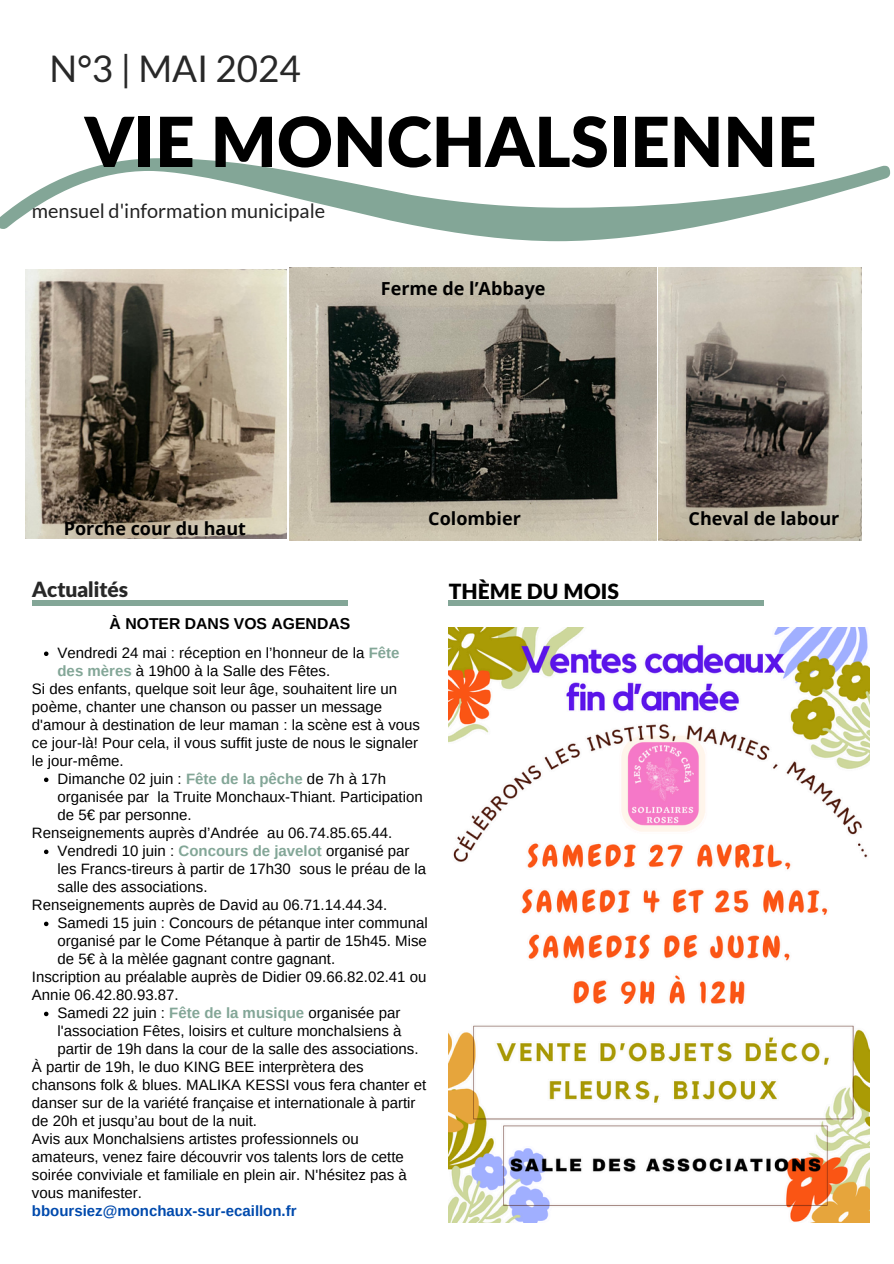
<style>
.page{position:relative;width:894px;height:1264px;background:#fff}
.page>*{position:absolute;margin:0;border:0;box-sizing:border-box;transform-origin:0 0}
.t1{font:900 68.85px "Lato Latin";color:#000}
.t2{font:36.75px "Lato";color:#282828}
.t3{font:900 21px "Lato Latin";color:#000}
.t4{font:900 21px "Lato Latin";color:#282828}
.t5{font:19.8px "Lato";color:#222}
.t6{font:700 18px "Open Sans";color:#000}
.t7{font:700 15.75px "Arimo";color:#000}
.t8{font:15px/18px "Arimo";color:#000}
.t9{font:700 15px "Arimo";color:#004aad}
.s1{font-weight:700;color:#83a697}
</style>
<div class="page">
<svg style="left:0;top:158px;width:889px;height:83px"></svg>
<div style="left:32px;top:600px;width:315px;height:6px;background:#83a697"></div>
<img style="left:448px;top:627px;width:421px;height:595px">
<div style="left:448px;top:600px;width:315px;height:6px;background:#83a697"></div>
<img style="left:26px;top:269px;width:261px;height:269px">
<img style="left:289px;top:268px;width:367px;height:272px">
<img style="left:658px;top:268px;width:202px;height:272px">
<svg style="left:44px;top:651px;width:4px;height:5px"></svg>
<svg style="left:44px;top:777px;width:4px;height:5px"></svg>
<svg style="left:44px;top:849px;width:4px;height:5px"></svg>
<svg style="left:44px;top:921px;width:4px;height:5px"></svg>
<svg style="left:44px;top:1011px;width:4px;height:5px"></svg>
<h6 class="t2" style="left:50px;top:46px;width:253px">N°3 | MAI 2024</h6>
<p class="t1" style="left:85px;top:111px;width:733px">VIE MONCHALSIENNE</p>
<h6 class="t5" style="left:32px;top:198px;width:294px">mensuel d'information municipale</h6>
<p class="t6" style="left:64px;top:516px;width:184px">Porche cour du haut</p>
<h3 class="t6" style="left:381px;top:276px;width:166px">Ferme de l’Abbaye</h3>
<p class="t6" style="left:428px;top:505px;width:94px">Colombier</p>
<p class="t6" style="left:688px;top:505px;width:152px">Cheval de labour</p>
<h2 class="t4" style="left:32px;top:580px;width:97px">Actualités</h2>
<p class="t3" style="left:448px;top:582px;width:172px">THÈME DU MOIS</p>
<p class="t7" style="left:110px;top:614px;width:242px">À NOTER DANS VOS AGENDAS</p>
<h6 class="t8" style="left:57px;top:643px;width:343px">Vendredi 24 mai : réception en l’honneur de la <span class="s1">Fête des mères</span> à 19h00 à la Salle des Fêtes.</h6>
<h4 class="t8" style="left:32px;top:679px;width:389px">Si des enfants, quelque soit leur âge, souhaitent lire un poème, chanter une chanson ou passer un message d'amour à destination de leur maman : la scène est à vous ce jour-là! Pour cela, il vous suffit juste de nous le signaler le jour-même.</h4>
<p class="t8" style="left:57px;top:769px;width:367px">Dimanche 02 juin : <span class="s1">Fête de la pêche</span> de 7h à 17h organisée par la Truite Monchaux-Thiant. Participation de 5€ par personne.</p>
<p class="t8" style="left:32px;top:823px;width:362px">Renseignements auprès d’Andrée au 06.74.85.65.44.</p>
<p class="t8" style="left:57px;top:841px;width:370px">Vendredi 10 juin : <span class="s1">Concours de javelot</span> organisé par les Francs-tireurs à partir de 17h30 sous le préau de la salle des associations.</p>
<p class="t8" style="left:32px;top:895px;width:357px">Renseignements auprès de David au 06.71.14.44.34.</p>
<p class="t8" style="left:57px;top:913px;width:371px;text-align:justify">Samedi 15 juin : Concours de pétanque inter communal organisé par le Come Pétanque à partir de 15h45. Mise de 5€ à la mèlée gagnant contre gagnant.</p>
<p class="t8" style="left:32px;top:967px;width:396px">Inscription au préalable auprès de Didier 09.66.82.02.41 ou<br>Annie 06.42.80.93.87.</p>
<p class="t8" style="left:57px;top:1003px;width:362px">Samedi 22 juin : <span class="s1">Fête de la musique</span> organisée par l'association Fêtes, loisirs et culture monchalsiens à partir de 19h dans la cour de la salle des associations.</p>
<p class="t8" style="left:32px;top:1057px;width:396px">À partir de 19h, le duo KING BEE interprètera des chansons folk &amp; blues. MALIKA KESSI vous fera chanter et danser sur de la variété française et internationale à partir de 20h et jusqu’au bout de la nuit.</p>
<p class="t8" style="left:32px;top:1129px;width:376px">Avis aux Monchalsiens artistes professionnels ou amateurs, venez faire découvrir vos talents lors de cette soirée conviviale et familiale en plein air. N'hésitez pas à vous manifester.</p>
<p class="t9" style="left:32px;top:1202px;width:266px">bboursiez@monchaux-sur-ecaillon.fr</p>
</div>
